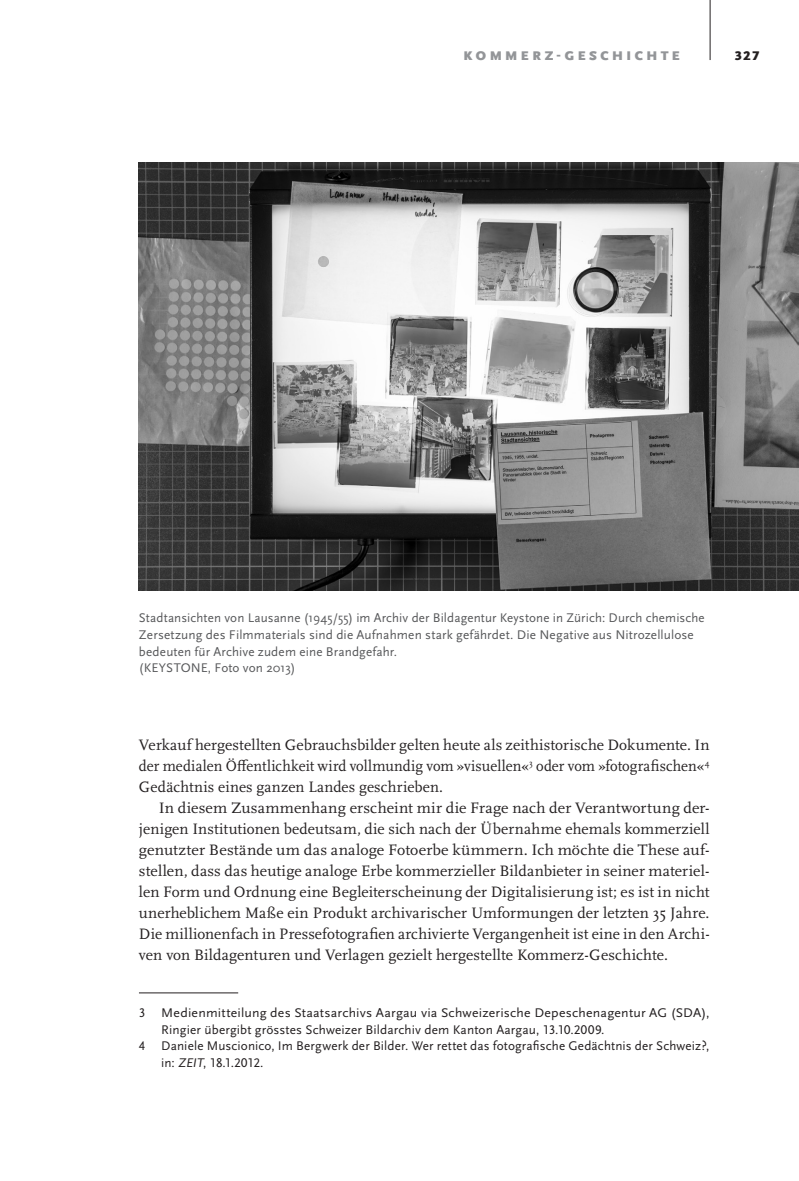
<style>
.page{position:relative;width:799px;height:1181px;background:#fff}
.page>*{position:absolute;margin:0;border:0;box-sizing:border-box;transform-origin:0 0}
._6_2__Fließtext_mit{font:15.75px/21px "Scala Pro";letter-spacing:.005em;color:#231f20;text-align:justify}
._10__Fußnotentext{font:15.75px/21px "Scala Pro";letter-spacing:.005em;color:#231f20;text-align:justify}
._10__Fußnotentext-2{font:13.12px/16.6px "Scala Sans Pro";letter-spacing:.01em;color:#231f20}
._7__Bildunterschrift{font:13.12px/16.6px "Scala Sans Pro";letter-spacing:.01em;color:#57585a}
._8_2__Kopfzeile_rech{font:900 13.12px "Scala Sans Pro";letter-spacing:.265em;color:#939598}
._8_3__Paginierung{font:900 13.12px "Scala Sans Pro";color:#231f20}
.s1{font-style:italic}
</style>
<div class="page">
<hr style="left:709px;top:0;width:1px;height:60px;background:#231f20">
<hr style="left:139px;top:992px;width:99px;height:1px;background:#231f20">
<img style="left:139px;top:162px;width:660px;height:428px">
<p class="_8_2__Kopfzeile_rech" style="left:463px;top:48px;width:218px">KOMMERZ-GESCHICHTE</p>
<p class="_8_3__Paginierung" style="left:734px;top:48px;width:26px">327</p>
<p class="_7__Bildunterschrift" style="left:139px;top:610px;width:567px">Stadtansichten von Lausanne (1945/55) im Archiv der Bildagentur Keystone in Zürich: Durch chemische<br>Zersetzung des Filmmaterials sind die Aufnahmen stark gefährdet. Die Negative aus Nitrozellulose bedeuten für Archive zudem eine Brandgefahr.</p>
<p class="_7__Bildunterschrift" style="left:139px;top:660px;width:158px">(KEYSTONE, Foto von 2013)</p>
<p class="_10__Fußnotentext" style="left:139px;top:734px;width:572px">Verkauf hergestellten Gebrauchsbilder gelten heute als zeithistorische Dokumente. In der medialen Öffentlichkeit wird vollmundig vom »visuellen«<sup>3</sup> oder vom »fotografischen«<sup>4<br></sup>Gedächtnis eines ganzen Landes geschrieben.</p>
<p class="_6_2__Fließtext_mit" style="left:139px;top:797px;width:572px;text-indent:20px">In diesem Zusammenhang erscheint mir die Frage nach der Verantwortung der&shy;jenigen Institutionen bedeutsam, die sich nach der Übernahme ehemals kommerziell genutzter Bestände um das analoge Fotoerbe kümmern. Ich möchte die These auf&shy;stellen, dass das heutige analoge Erbe kommerzieller Bildanbieter in seiner materiel&shy;len Form und Ordnung eine Begleiterscheinung der Digitalisierung ist; es ist in nicht unerheblichem Maße ein Produkt archivarischer Umformungen der letzten 35 Jahre.<br>Die millionenfach in Pressefotografien archivierte Vergangenheit ist eine in den Archi&shy;ven von Bildagenturen und Verlagen gezielt hergestellte Kommerz-Geschichte.</p>
<p class="_10__Fußnotentext-2" style="left:161px;top:1004px;width:550px;text-indent:-22px">3 Medienmitteilung des Staatsarchivs Aargau via Schweizerische Depeschenagentur AG (SDA),<br>Ringier übergibt grösstes Schweizer Bildarchiv dem Kanton Aargau, 13.10.2009.</p>
<p class="_10__Fußnotentext-2" style="left:161px;top:1037px;width:549px;text-indent:-22px">4 Daniele Muscionico, Im Bergwerk der Bilder. Wer rettet das fotografische Gedächtnis der Schweiz?, in: <span class="s1">ZEIT</span>, 18.1.2012.</p>
</div>
